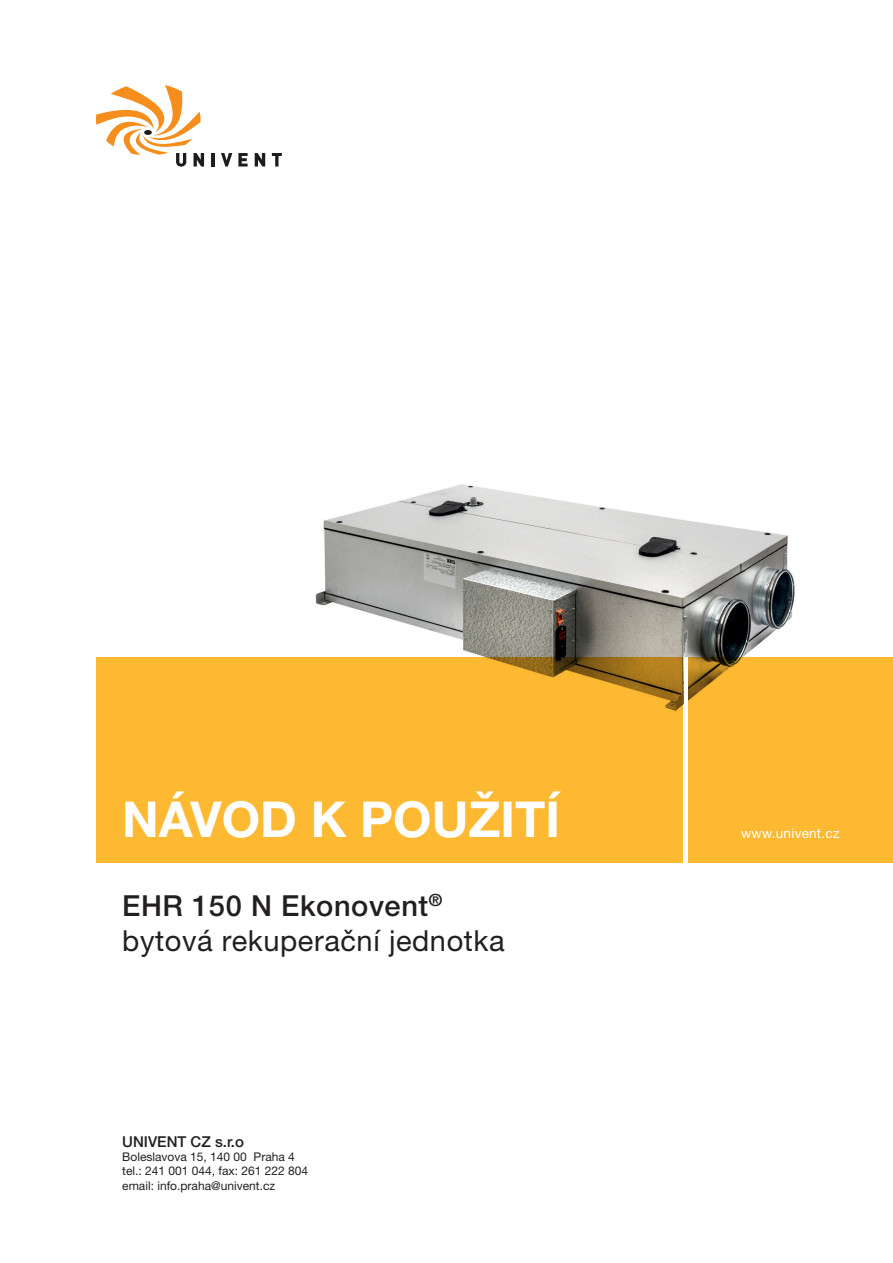
<style>
.page{position:relative;width:893px;height:1263px;background:#fff}
.page>*{position:absolute;margin:0;border:0;box-sizing:border-box;transform-origin:0 0}
.t1{font:700 49.5px "Helvetica Neue LT Pro";color:#fff}
.t2{font:28.95px "Helvetica Neue LT Pro";letter-spacing:.02em;color:#231f20}
.t3{font:500 28.95px "Helvetica Neue LT Pro";letter-spacing:.02em;color:#231f20}
.t4{font:500 15px "Helvetica Neue LT Pro";color:#231f20}
.t5{font:13.5px "Helvetica Neue LT Pro";letter-spacing:.02em;color:#fff}
.t6{font:12px "Helvetica Neue LT Pro";color:#231f20}
</style>
<div class="page">
<img style="left:315px;top:484px;width:480px;height:221px">
<div style="left:687px;top:657px;width:206px;height:206px;background:#fdb931"></div>
<div style="left:96px;top:657px;width:587px;height:206px;background:#fdb931"></div>
<hr style="left:684px;top:657px;width:3px;height:206px;background:#fff">
<svg style="left:212px;top:153px;width:3px;height:13px"></svg>
<svg style="left:221px;top:153px;width:11px;height:13px"></svg>
<svg style="left:238px;top:153px;width:10px;height:13px"></svg>
<svg style="left:255px;top:153px;width:10px;height:13px"></svg>
<svg style="left:272px;top:153px;width:10px;height:13px"></svg>
<svg style="left:96px;top:85px;width:108px;height:82px"></svg>
<div style="left:144px;top:130px;width:8px;height:5px;background:#1b1c20;border-radius:50%"></div>
<p class="t1" style="left:122px;top:788px;width:439px">NÁVOD K POUŽITÍ</p>
<p class="t3" style="left:122px;top:888px;width:322px">EHR 150 N Ekonovent<sup>®</sup></p>
<p class="t2" style="left:122px;top:922px;width:384px">bytová rekuperační jednotka</p>
<p class="t4" style="left:122px;top:1132px;width:123px">UNIVENT CZ s.r.o</p>
<p class="t6" style="left:122px;top:1149px;width:174px">Boleslavova 15, 140 00 Praha 4</p>
<p class="t6" style="left:122px;top:1163px;width:187px">tel.: 241 001 044, fax: 261 222 804</p>
<p class="t6" style="left:122px;top:1178px;width:154px">email: info.praha@univent.cz</p>
<p class="t5" style="left:741px;top:825px;width:100px">www.univent.cz</p>
</div>
